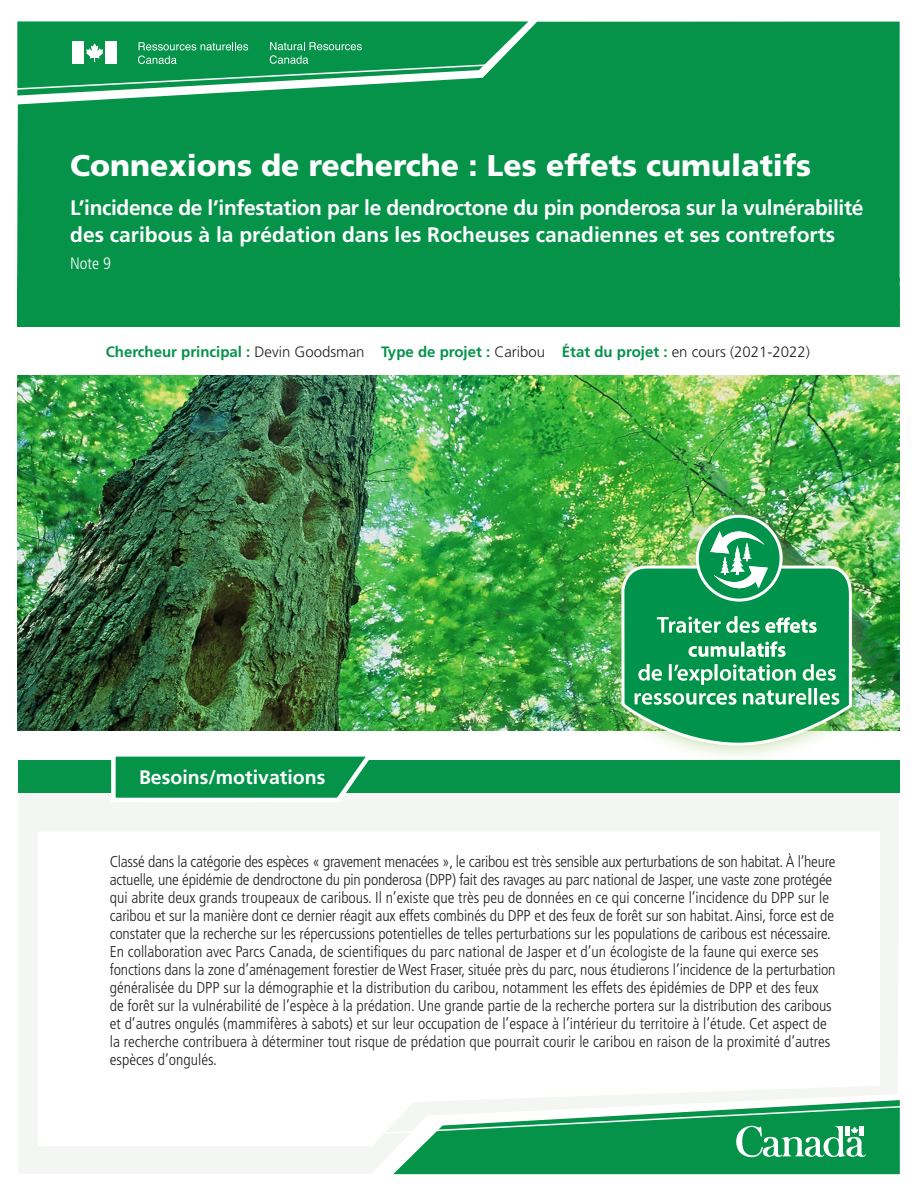
<style>
.page{position:relative;width:918px;height:1188px;background:#fff}
.page>*{position:absolute;margin:0;border:0;box-sizing:border-box;transform-origin:0 0}
.t1{font:900 30px "Frutiger";color:#fff}
.t2{font:700 21px/27px "Frutiger";letter-spacing:-.02em;color:#fff}
.t3{font:700 19.5px "Frutiger";color:#fff}
.t4{font:300 condensed 16.5px "Frutiger";color:#fff}
.t5{font:300 condensed 15.75px/18px "Frutiger";letter-spacing:-.005em;color:#231f20}
.t6{font:700 15px "Frutiger";color:#05934a}
.s1{font-weight:300;color:#231f20}
</style>
<div class="page">
<div style="left:19px;top:793px;width:880px;height:380px;background:#f3f6f2"></div>
<svg style="left:38px;top:832px;width:842px;height:314px"></svg>
<img style="left:18px;top:375px;width:881px;height:355px">
<div style="left:17px;top:96px;width:883px;height:231px;background:#05934a"></div>
<div style="left:18px;top:761px;width:882px;height:32px;background:#05934a"></div>
<svg style="left:109px;top:756px;width:270px;height:48px"></svg>
<div style="left:604px;top:497px;width:266px;height:266px;background:#8dbc54;opacity:.63"></div>
<svg style="left:17px;top:21px;width:883px;height:75px;background:#25a061"></svg>
<svg style="left:366px;top:1100px;width:534px;height:74px"></svg>
<img style="left:620px;top:21px;width:233px;height:725px">
<div style="left:696px;top:515px;width:87px;height:87px;border:3px solid #fff;border-radius:50%"></div>
<h1 class="t1" style="left:70px;top:147px;width:743px">Connexions de recherche : Les effets cumulatifs</h1>
<h2 class="t2" style="left:70px;top:194px;width:795px">L’incidence de l’infestation par le dendroctone du pin ponderosa sur la vulnérabilité des caribous à la prédation dans les Rocheuses canadiennes et ses contreforts</h2>
<h2 class="t4" style="left:70px;top:254px;width:42px">Note 9</h2>
<h3 class="t6" style="left:106px;top:343px;width:706px">Chercheur principal : <span class="s1">Devin Goodsman</span> Type de projet : <span class="s1">Caribou</span> État du projet : <span class="s1">en cours (2021-2022)</span></h3>
<h4 class="t3" style="left:139px;top:766px;width:188px">Besoins/motivations</h4>
<p class="t5" style="left:110px;top:853px;width:727px">Classé dans la catégorie des espèces « gravement menacées », le caribou est très sensible aux perturbations de son habitat. À l’heure actuelle, une épidémie de dendroctone du pin ponderosa (DPP) fait des ravages au parc national de Jasper, une vaste zone protégée qui abrite deux grands troupeaux de caribous. Il n’existe que très peu de données en ce qui concerne l’incidence du DPP sur le caribou et sur la manière dont ce dernier réagit aux effets combinés du DPP et des feux de forêt sur son habitat. Ainsi, force est de constater que la recherche sur les répercussions potentielles de telles perturbations sur les populations de caribous est nécessaire.<br>En collaboration avec Parcs Canada, de scientifiques du parc national de Jasper et d’un écologiste de la faune qui exerce ses fonctions dans la zone d’aménagement forestier de West Fraser, située près du parc, nous étudierons l’incidence de la perturbation généralisée du DPP sur la démographie et la distribution du caribou, notamment les effets des épidémies de DPP et des feux de forêt sur la vulnérabilité de l’espèce à la prédation. Une grande partie de la recherche portera sur la distribution des caribous et d’autres ongulés (mammifères à sabots) et sur leur occupation de l’espace à l’intérieur du territoire à l’étude. Cet aspect de la recherche contribuera à déterminer tout risque de prédation que pourrait courir le caribou en raison de la proximité d’autres espèces d’ongulés.</p>
</div>
